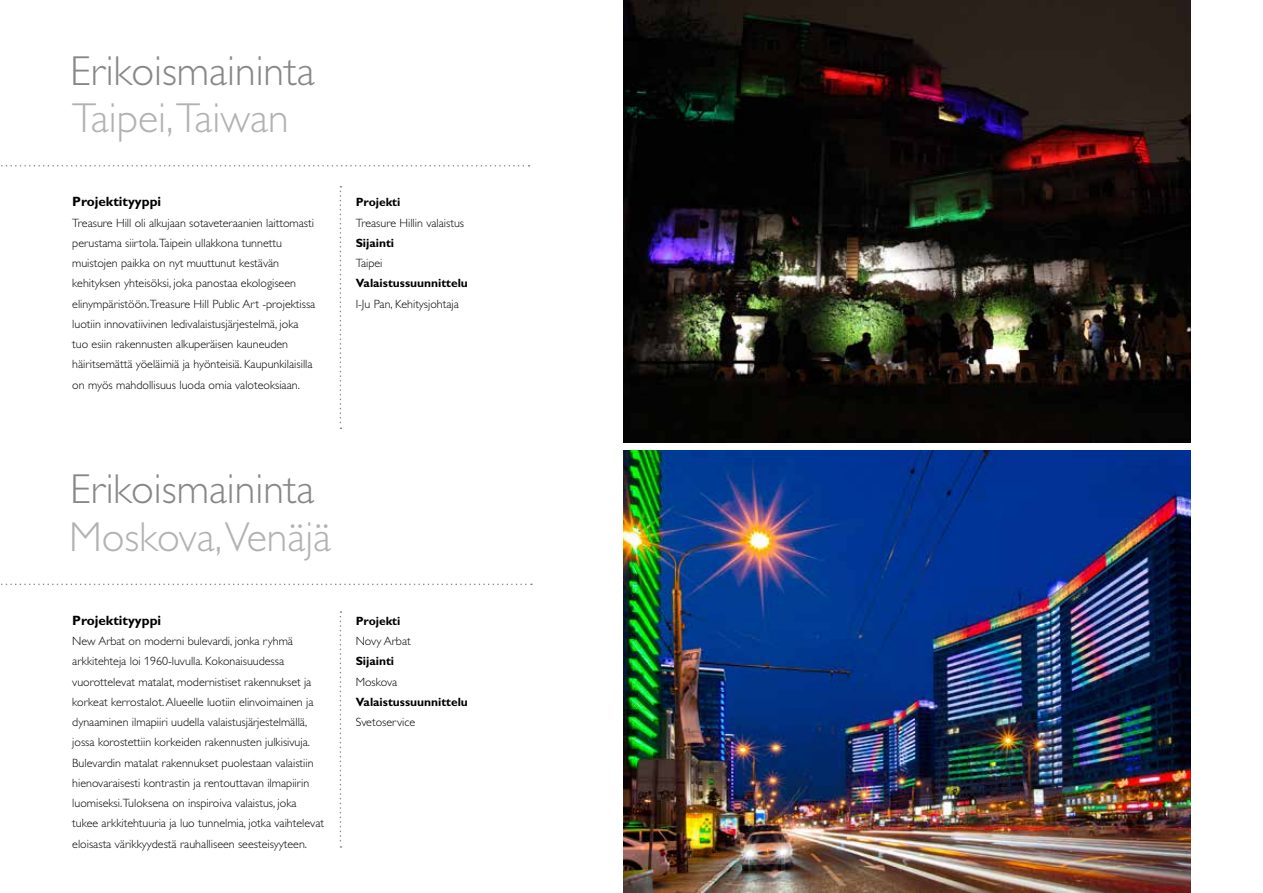
<style>
.page{position:relative;width:1263px;height:893px;background:#fff}
.page>*{position:absolute;margin:0;border:0;box-sizing:border-box;transform-origin:0 0}
.t1{font:42px "Gill Sans Alt One WGL Light";color:#878786}
.t2{font:42px "Gill Sans Alt One WGL Light";color:#b1b2b3}
.t3{font:700 13.5px "Gill Sans Alt One WGL";color:#000}
.t4{font:12px/20.2px "Gill Sans Alt One WGL Light";color:#000}
.t5{font:700 12px "Gill Sans Alt One WGL";color:#000}
</style>
<div class="page">
<img style="left:624px;top:0;width:567px;height:442px">
<img style="left:624px;top:451px;width:567px;height:442px">
<svg style="left:1px;top:165px;width:529px;height:2px"></svg>
<svg style="left:1px;top:584px;width:531px;height:1px"></svg>
<svg style="left:340px;top:186px;width:1px;height:243px"></svg>
<svg style="left:340px;top:611px;width:1px;height:237px"></svg>
<h1 class="t1" style="left:70px;top:43px;width:246px">Erikoismaininta</h1>
<h1 class="t2" style="left:72px;top:90px;width:218px">Taipei,Taiwan</h1>
<p class="t3" style="left:72px;top:192px;width:90px">Projektityyppi</p>
<p class="t4" style="left:72px;top:212px;width:245px">Treasure Hill oli alkujaan sotaveteraanien laittomasti perustama siirtola.Taipein ullakkona tunnettu muistojen paikka on nyt muuttunut kestävän kehityksen yhteisöksi, joka panostaa ekologiseen elinympäristöön.Treasure Hill Public Art -projektissa luotiin innovatiivinen ledivalaistusjärjestelmä, joka tuo esiin rakennusten alkuperäisen kauneuden häiritsemättä yöeläimiä ja hyönteisiä. Kaupunkilaisilla on myös mahdollisuus luoda omia valoteoksiaan.</p>
<p class="t5" style="left:356px;top:194px;width:46px">Projekti</p>
<p class="t4" style="left:356px;top:212px;width:110px">Treasure Hillin valaistus</p>
<p class="t5" style="left:356px;top:234px;width:40px">Sijainti</p>
<p class="t4" style="left:356px;top:253px;width:28px">Taipei</p>
<p class="t5" style="left:356px;top:275px;width:114px">Valaistussuunnittelu</p>
<p class="t4" style="left:356px;top:293px;width:105px">I-Ju Pan, Kehitysjohtaja</p>
<h1 class="t1" style="left:70px;top:462px;width:246px">Erikoismaininta</h1>
<h1 class="t2" style="left:69px;top:509px;width:264px">Moskova,Venäjä</h1>
<p class="t3" style="left:72px;top:611px;width:90px">Projektityyppi</p>
<p class="t4" style="left:72px;top:631px;width:253px">New Arbat on moderni bulevardi, jonka ryhmä arkkitehteja loi 1960-luvulla. Kokonaisuudessa vuorottelevat matalat, modernistiset rakennukset ja korkeat kerrostalot. Alueelle luotiin elinvoimainen ja dynaaminen ilmapiiri uudella valaistusjärjestelmällä, jossa korostettiin korkeiden rakennusten julkisivuja.<br>Bulevardin matalat rakennukset puolestaan valaistiin hienovaraisesti kontrastin ja rentouttavan ilmapiirin luomiseksi.Tuloksena on inspiroiva valaistus, joka tukee arkkitehtuuria ja luo tunnelmia, jotka vaihtelevat eloisasta värikkyydestä rauhalliseen seesteisyyteen.</p>
<p class="t5" style="left:356px;top:612px;width:46px">Projekti</p>
<p class="t4" style="left:356px;top:631px;width:57px">Novy Arbat</p>
<p class="t5" style="left:356px;top:653px;width:40px">Sijainti</p>
<p class="t4" style="left:356px;top:671px;width:43px">Moskova</p>
<p class="t5" style="left:356px;top:693px;width:114px">Valaistussuunnittelu</p>
<p class="t4" style="left:356px;top:712px;width:61px">Svetoservice</p>
</div>
